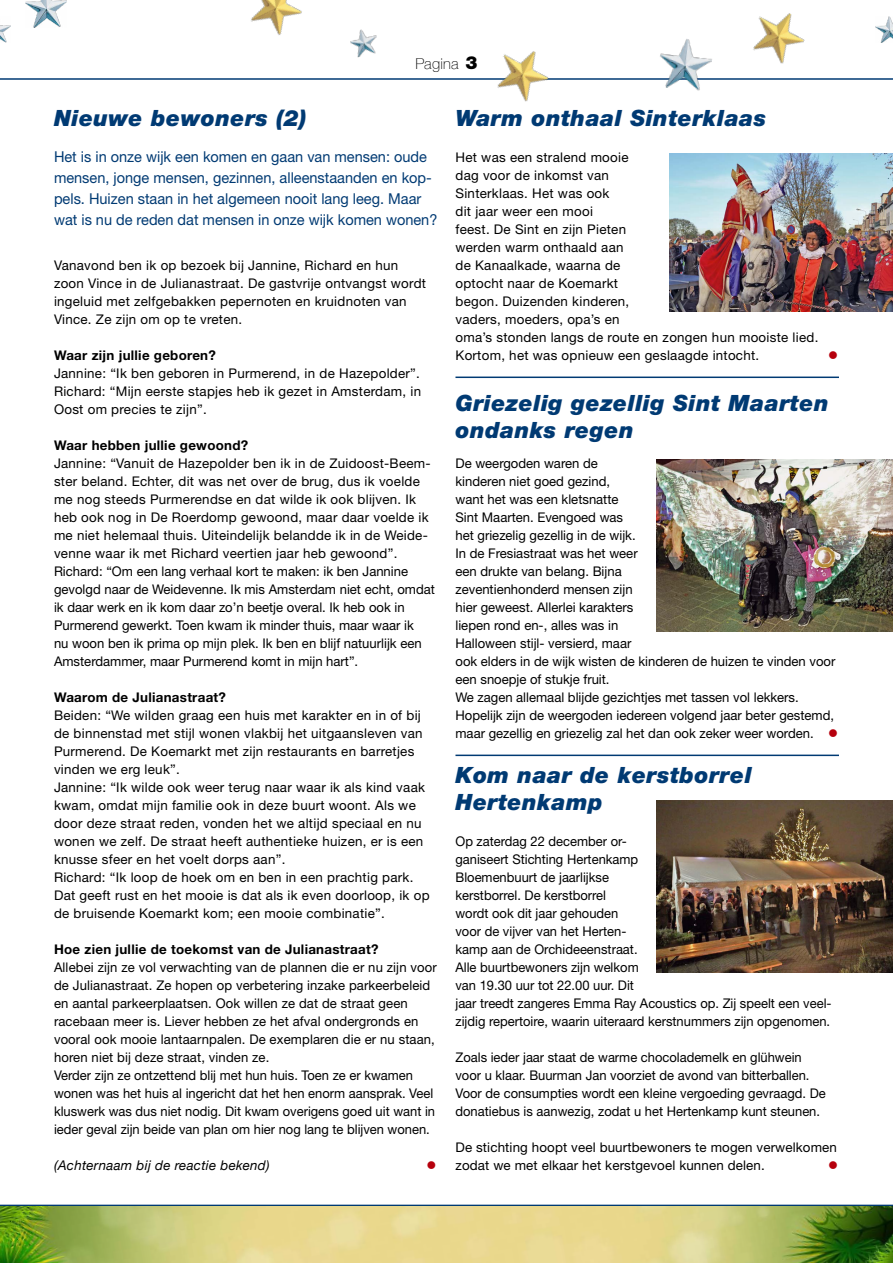
<style>
.page{position:relative;width:893px;height:1263px;background:#fff}
.page>*{position:absolute;margin:0;border:0;box-sizing:border-box;transform-origin:0 0}
.H1__Kop{font:italic 900 22.5px/27px "Helvetica Neue";letter-spacing:.02em;color:#003a73}
.H__Introtekst{font:15px/21px "Helvetica Neue";color:#003a73}
.t1{font:100 15px "Helvetica Neue";letter-spacing:.02em;color:#000}
.P__Tekst_plat{font:13.35px/18px "Helvetica Neue";letter-spacing:.01em;color:#000}
.P__Vraag_Vet{font:700 13.35px "Helvetica Neue";letter-spacing:.02em;color:#000}
.P__Tekst_plat-2{font:italic 13.35px "Helvetica Neue";letter-spacing:.02em;color:#000}
.P__Tekst_plat-3{font:13.35px "Wingdings";color:#b6000d}
.s1{font-weight:900;font-size:18px}
.s2{color:#b6000d}
</style>
<div class="page">
<hr style="left:0;top:78px;width:893px;height:2px;background:#003a73">
<hr style="left:0;top:1205px;width:893px;height:1px;background:#003a73">
<img style="left:350px;top:29px;width:27px;height:29px">
<img style="left:876px;top:16px;width:17px;height:27px">
<img style="left:26px;top:0;width:40px;height:27px">
<img style="left:656px;top:39px;width:58px;height:52px">
<img style="left:251px;top:0;width:51px;height:35px">
<img style="left:488px;top:51px;width:70px;height:51px">
<img style="left:753px;top:13px;width:52px;height:51px">
<img style="left:0;top:25px;width:10px;height:18px">
<img style="left:0;top:1206px;width:893px;height:57px">
<img style="left:669px;top:153px;width:224px;height:158px">
<img style="left:656px;top:800px;width:237px;height:173px">
<img style="left:656px;top:459px;width:237px;height:172px">
<hr style="left:455px;top:377px;width:384px;height:1px;background:#003a73">
<hr style="left:455px;top:755px;width:384px;height:1px;background:#003a73">
<p class="t1" style="left:415px;top:52px;width:63px">Pagina <span class="s1">3</span></p>
<h1 class="H1__Kop" style="left:54px;top:104px;width:254px">Nieuwe bewoners (2)</h1>
<p class="H__Introtekst" style="left:54px;top:146px;width:385px">Het is in onze wijk een komen en gaan van mensen: oude mensen, jonge mensen, gezinnen, alleenstaanden en kop&shy;pels. Huizen staan in het algemeen nooit lang leeg. Maar wat is nu de reden dat mensen in onze wijk komen wonen?</p>
<p class="P__Tekst_plat" style="left:54px;top:256px;width:374px">Vanavond ben ik op bezoek bij Jannine, Richard en hun zoon Vince in de Julianastraat. De gastvrije ontvangst wordt ingeluid met zelfgebakken pepernoten en kruidnoten van Vince. Ze zijn om op te vreten.</p>
<p class="P__Vraag_Vet" style="left:54px;top:347px;width:163px">Waar zijn jullie geboren?</p>
<p class="P__Tekst_plat" style="left:54px;top:364px;width:367px">Jannine: “Ik ben geboren in Purmerend, in de Hazepolder”.</p>
<p class="P__Tekst_plat" style="left:54px;top:382px;width:369px">Richard: “Mijn eerste stapjes heb ik gezet in Amsterdam, in<br>Oost om precies te zijn”.</p>
<p class="P__Vraag_Vet" style="left:54px;top:437px;width:196px">Waar hebben jullie gewoond?</p>
<p class="P__Tekst_plat" style="left:54px;top:454px;width:378px">Jannine: “Vanuit de Hazepolder ben ik in de Zuidoost-Beem&shy;ster beland. Echter, dit was net over de brug, dus ik voelde me nog steeds Purmerendse en dat wilde ik ook blijven. Ik heb ook nog in De Roerdomp gewoond, maar daar voelde ik me niet helemaal thuis. Uiteindelijk belandde ik in de Weide&shy;venne waar ik met Richard veertien jaar heb gewoond”.</p>
<p class="P__Tekst_plat" style="left:54px;top:562px;width:382px">Richard: “Om een lang verhaal kort te maken: ik ben Jannine gevolgd naar de Weidevenne. Ik mis Amsterdam niet echt, omdat ik daar werk en ik kom daar zo’n beetje overal. Ik heb ook in Purmerend gewerkt. Toen kwam ik minder thuis, maar waar ik<br>nu woon ben ik prima op mijn plek. Ik ben en blijf natuurlijk een Amsterdammer, maar Purmerend komt in mijn hart”.</p>
<p class="P__Vraag_Vet" style="left:54px;top:689px;width:174px">Waarom de Julianastraat?</p>
<p class="P__Tekst_plat" style="left:54px;top:706px;width:370px">Beiden: “We wilden graag een huis met karakter en in of bij de binnenstad met stijl wonen vlakbij het uitgaansleven van Purmerend. De Koemarkt met zijn restaurants en barretjes vinden we erg leuk”.</p>
<p class="P__Tekst_plat" style="left:54px;top:778px;width:373px">Jannine: “Ik wilde ook weer terug naar waar ik als kind vaak kwam, omdat mijn familie ook in deze buurt woont. Als we door deze straat reden, vonden het we altijd speciaal en nu wonen we zelf. De straat heeft authentieke huizen, er is een knusse sfeer en het voelt dorps aan”.</p>
<p class="P__Tekst_plat" style="left:54px;top:868px;width:377px">Richard: “Ik loop de hoek om en ben in een prachtig park.<br>Dat geeft rust en het mooie is dat als ik even doorloop, ik op de bruisende Koemarkt kom; een mooie combinatie”.</p>
<p class="P__Vraag_Vet" style="left:54px;top:941px;width:326px">Hoe zien jullie de toekomst van de Julianastraat?</p>
<p class="P__Tekst_plat" style="left:54px;top:958px;width:384px">Allebei zijn ze vol verwachting van de plannen die er nu zijn voor de Julianastraat. Ze hopen op verbetering inzake parkeerbeleid en aantal parkeerplaatsen. Ook willen ze dat de straat geen racebaan meer is. Liever hebben ze het afval ondergronds en vooral ook mooie lantaarnpalen. De exemplaren die er nu staan, horen niet bij deze straat, vinden ze.</p>
<p class="P__Tekst_plat" style="left:54px;top:1066px;width:383px">Verder zijn ze ontzettend blij met hun huis. Toen ze er kwamen wonen was het huis al ingericht dat het hen enorm aansprak. Veel kluswerk was dus niet nodig. Dit kwam overigens goed uit want in ieder geval zijn beide van plan om hier nog lang te blijven wonen.</p>
<p class="P__Tekst_plat-2" style="left:54px;top:1156px;width:217px">(Achternaam bij de reactie bekend)</p>
<p class="P__Tekst_plat-3" style="left:427px;top:1158px;width:11px">●</p>
<h1 class="H1__Kop" style="left:455px;top:104px;width:312px">Warm onthaal Sinterklaas</h1>
<p class="P__Tekst_plat" style="left:455px;top:148px;width:364px">Het was een stralend mooie<br>dag voor de inkomst van<br>Sinterklaas. Het was ook<br>dit jaar weer een mooi<br>feest. De Sint en zijn Pieten<br>werden warm onthaald aan<br>de Kanaalkade, waarna de<br>optocht naar de Koemarkt<br>begon. Duizenden kinderen,<br>vaders, moeders, opa’s en<br>oma’s stonden langs de route en zongen hun mooiste lied.<br>Kortom, het was opnieuw een geslaagde intocht.</p>
<p class="P__Tekst_plat-3" style="left:828px;top:348px;width:11px">●</p>
<h1 class="H1__Kop" style="left:455px;top:389px;width:375px">Griezelig gezellig Sint Maarten ondanks regen</h1>
<p class="P__Tekst_plat" style="left:455px;top:454px;width:381px">De weergoden waren de<br>kinderen niet goed gezind,<br>want het was een kletsnatte<br>Sint Maarten. Evengoed was<br>het griezelig gezellig in de wijk.<br>In de Fresiastraat was het weer<br>een drukte van belang. Bijna<br>zeventienhonderd mensen zijn<br>hier geweest. Allerlei karakters<br>liepen rond en-, alles was in<br>Halloween stijl- versierd, maar<br>ook elders in de wijk wisten de kinderen de huizen te vinden voor een snoepje of stukje fruit.</p>
<p class="P__Tekst_plat" style="left:455px;top:688px;width:384px">We zagen allemaal blijde gezichtjes met tassen vol lekkers.<br>Hopelijk zijn de weergoden iedereen volgend jaar beter gestemd, maar gezellig en griezelig zal het dan ook zeker weer worden. <span class="s2">●</span></p>
<h1 class="H1__Kop" style="left:455px;top:761px;width:298px">Kom naar de kerstborrel<br>Hertenkamp</h1>
<p class="P__Tekst_plat" style="left:455px;top:832px;width:378px">Op zaterdag 22 december or-<br>ganiseert Stichting Hertenkamp<br>Bloemenbuurt de jaarlijkse<br>kerstborrel. De kerstborrel<br>wordt ook dit jaar gehouden<br>voor de vijver van het Herten-<br>kamp aan de Orchideeenstraat.<br>Alle buurtbewoners zijn welkom<br>van 19.30 uur tot 22.00 uur. Dit<br>jaar treedt zangeres Emma Ray Acoustics op. Zij speelt een veel&shy;zijdig repertoire, waarin uiteraard kerstnummers zijn opgenomen.</p>
<p class="P__Tekst_plat" style="left:455px;top:1048px;width:372px">Zoals ieder jaar staat de warme chocolademelk en glühwein voor u klaar. Buurman Jan voorziet de avond van bitterballen.<br>Voor de consumpties wordt een kleine vergoeding gevraagd. De donatiebus is aanwezig, zodat u het Hertenkamp kunt steunen.</p>
<p class="P__Tekst_plat" style="left:455px;top:1138px;width:383px">De stichting hoopt veel buurtbewoners te mogen verwelkomen zodat we met elkaar het kerstgevoel kunnen delen.</p>
<p class="P__Tekst_plat-3" style="left:828px;top:1158px;width:11px">●</p>
</div>
